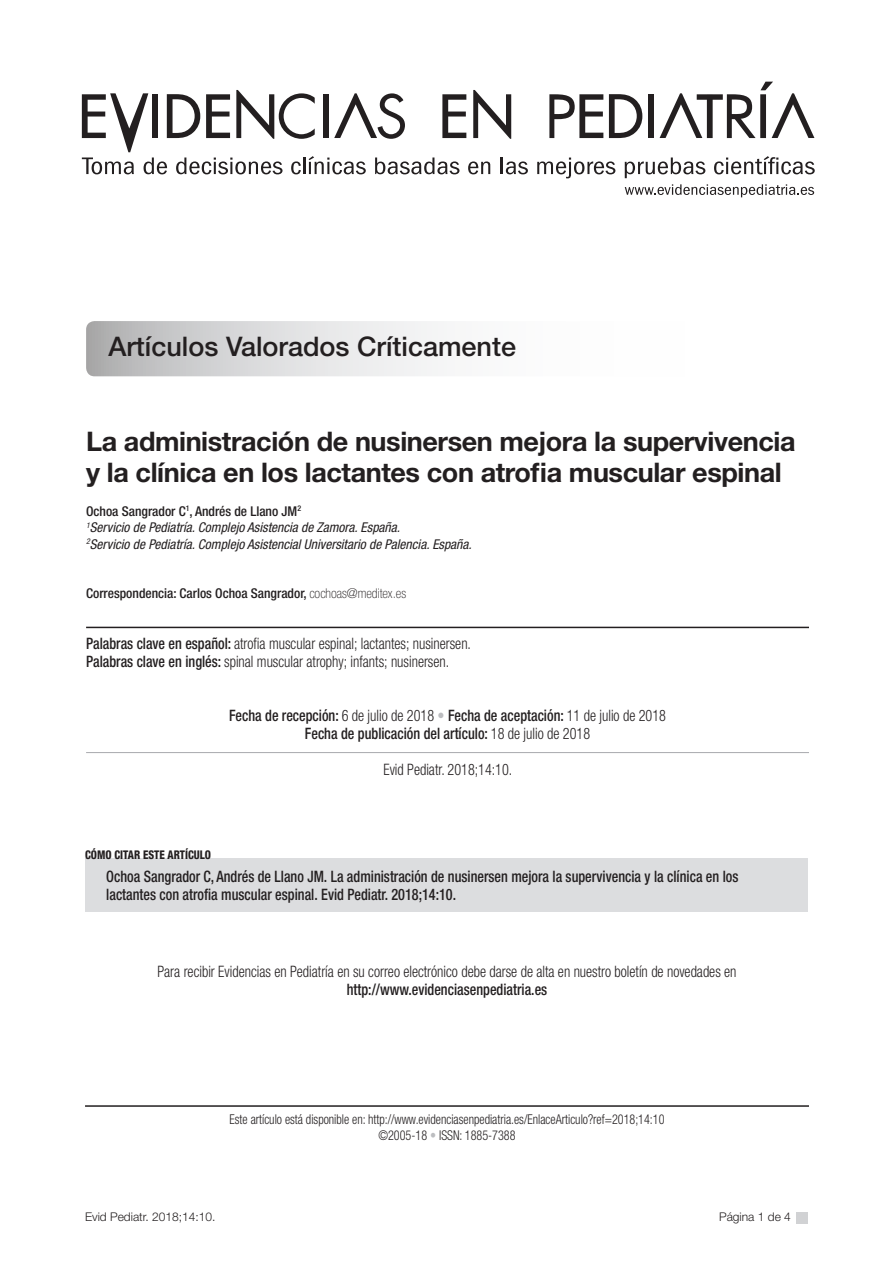
<style>
.page{position:relative;width:893px;height:1263px;background:#fff}
.page>*{position:absolute;margin:0;border:0;box-sizing:border-box;transform-origin:0 0}
.t1{font:700 27px/31.5px "Helvetica Neue LT Std";letter-spacing:-.015em;color:#231f20}
.t2{font:500 27px "Helvetica Neue";color:#231f20}
.t3{font:500 condensed 15.75px/18px "Helvetica Neue LT Std";color:#231f20;scale:.9 1}
.t4{font:300 condensed 15.75px "Helvetica Neue LT Std";color:#231f20;scale:.9 1}
.t5{font:italic condensed 13.5px "Helvetica Neue LT Std";color:#231f20}
.t6{font:300 condensed 13.5px/16.5px "Helvetica Neue LT Std";color:#231f20;text-align:center;scale:.9 1}
.t7{font:500 condensed 13.5px "Helvetica Neue LT Std";color:#231f20}
.t8{font:300 12px "Helvetica Neue";color:#231f20}
.t9{font:800 condensed 12px "Helvetica Neue LT Std";color:#231f20;scale:.9 1}
.s1{font-weight:100}
.s2{font-weight:500}
.s3{font-weight:300}
.s4{font-weight:300;color:#bcbdc0}
.s5{color:#bcbdc0}
</style>
<div class="page">
<div style="left:797px;top:1212px;width:11px;height:11px;background:#d1d2d4"></div>
<svg style="left:537px;top:158px;width:78px;height:20px"></svg>
<svg style="left:625px;top:157px;width:80px;height:21px"></svg>
<svg style="left:714px;top:156px;width:101px;height:18px"></svg>
<svg style="left:625px;top:184px;width:189px;height:13px"></svg>
<svg style="left:549px;top:94px;width:54px;height:44px"></svg>
<div style="left:648px;top:94px;width:6px;height:44px;background:#231f20"></div>
<svg style="left:609px;top:94px;width:33px;height:44px"></svg>
<svg style="left:660px;top:82px;width:154px;height:56px"></svg>
<svg style="left:82px;top:90px;width:446px;height:84px"></svg>
<svg style="left:86px;top:321px;width:723px;height:55px"></svg>
<hr style="left:86px;top:627px;width:723px;height:1px;background:#231f20">
<hr style="left:86px;top:752px;width:723px;height:1px;background:#a8a9ad">
<div style="left:85px;top:858px;width:723px;height:54px;background:#dcdddf"></div>
<hr style="left:85px;top:1105px;width:724px;height:2px;background:#231f20">
<p class="t2" style="left:108px;top:330px;width:409px">Artículos Valorados Críticamente</p>
<p class="t1" style="left:86px;top:425px;width:711px">La administración de nusinersen mejora la supervivencia y la clínica en los lactantes con atrofia muscular espinal</p>
<p class="t7" style="left:86px;top:503px;width:217px">Ochoa Sangrador C<sup>1</sup>, Andrés de Llano JM<sup>2</sup></p>
<p class="t5" style="left:86px;top:520px;width:315px"><sup>1</sup>Servicio de Pediatría. Complejo Asistencia de Zamora. España.</p>
<p class="t5" style="left:86px;top:536px;width:387px"><sup>2</sup>Servicio de Pediatría. Complejo Asistencial Universitario de Palencia. España.</p>
<p class="t7" style="left:86px;top:586px;width:322px">Correspondencia: Carlos Ochoa Sangrador, <span class="s1">cochoas@meditex.es</span></p>
<p class="t4" style="left:86px;top:635px;width:429px"><span class="s2">Palabras clave en español:</span> atrofia muscular espinal; lactantes; nusinersen.</p>
<p class="t4" style="left:86px;top:653px;width:405px"><span class="s2">Palabras clave en inglés:</span> spinal muscular atrophy; infants; nusinersen.</p>
<p class="t3" style="left:229px;top:707px;width:487px">Fecha de recepción: <span class="s3">6 de julio de 2018</span> <span class="s4">•</span> Fecha de aceptación: <span class="s3">11 de julio de 2018</span></p>
<p class="t3" style="left:305px;top:725px;width:318px">Fecha de publicación del artículo: <span class="s3">18 de julio de 2018</span></p>
<p class="t4" style="left:383px;top:761px;width:145px">Evid Pediatr. 2018;14:10.</p>
<p class="t9" style="left:85px;top:847px;width:141px">CÓMO CITAR ESTE ARTÍCULO</p>
<p class="t3" style="left:106px;top:867px;width:704px">Ochoa Sangrador C, Andrés de Llano JM. La administración de nusinersen mejora la supervivencia y la clínica en los lactantes con atrofia muscular espinal. Evid Pediatr. 2018;14:10.</p>
<p class="t4" style="left:157px;top:962px;width:645px">Para recibir Evidencias en Pediatría en su correo electrónico debe darse de alta en nuestro boletín de novedades en</p>
<p class="t3" style="left:347px;top:980px;width:224px">http://www.evidenciasenpediatria.es</p>
<p class="t6" style="left:230px;top:1111px;width:485px">Este artículo está disponible en: http://www.evidenciasenpediatria.es/EnlaceArticulo?ref=2018;14:10 ©2005-18 <span class="s5">•</span> ISSN: 1885-7388</p>
<p class="t8" style="left:85px;top:1210px;width:132px">Evid Pediatr. 2018;14:10.</p>
<p class="t8" style="left:719px;top:1210px;width:73px">Página 1 de 4</p>
</div>
